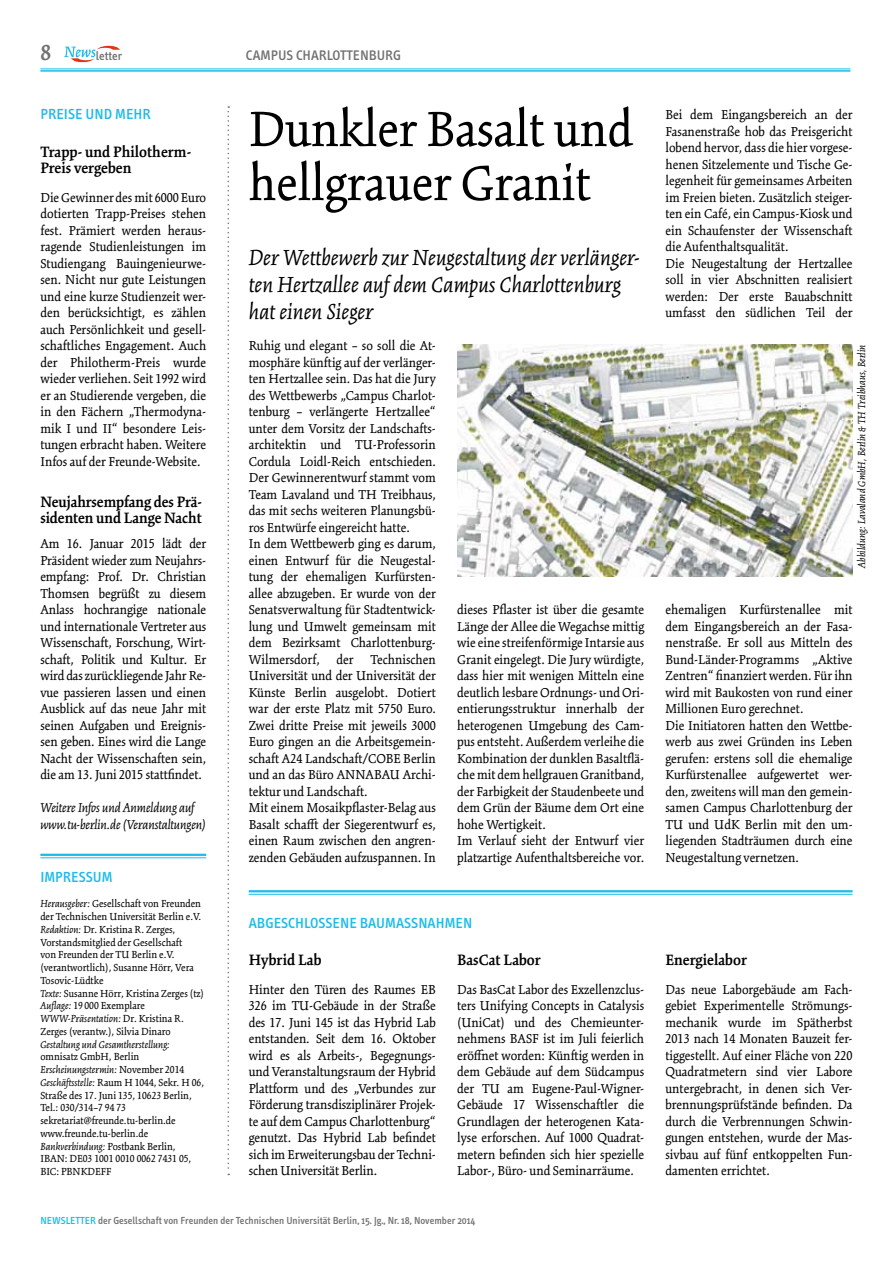
<style>
.page{position:relative;width:893px;height:1263px;background:#fff}
.page>*{position:absolute;margin:0;border:0;box-sizing:border-box;transform-origin:0 0}
.t1{font:54px/54px "Kinesis Std";color:#000}
.t2{font:italic 24px/27px "Kinesis Std";color:#000}
.t3{font:600 16.5px/16.5px "Kinesis Std";color:#000}
.t4{font:500 15px "Info Text";color:#1bbbea}
.t5{font:14.25px/16.5px "Kinesis Std";color:#000;text-align:justify}
.t6{font:italic 14.25px/16.5px "Kinesis Std";letter-spacing:-.01em;color:#000}
.t7{font:500 14.25px "Info Text";color:#707172}
.t8{font:500 12.6px "Info Text";color:#707172}
.t9{font:11.25px/12.8px "Kinesis Std";color:#000}
.t10{font:italic 11.25px "Kinesis Std";color:#000}
.t11{font:500 10.5px "Info Text";color:#707172}
.s1{font-family:"Kinesis Std";font-weight:600;font-size:24px}
.s2{font-family:"Logos";font-weight:400;font-size:19.5px;color:#a7c6e4}
.s3{font-style:italic}
.s4{color:#1bbbea}
</style>
<div class="page">
<svg style="left:64px;top:46px;width:56px;height:16px"></svg>
<hr style="left:40px;top:69px;width:810px;height:1px;background:#1bbbea">
<hr style="left:40px;top:70px;width:810px;height:2px;background:#1bbbea">
<svg style="left:227px;top:106px;width:2px;height:1069px"></svg>
<hr style="left:249px;top:890px;width:604px;height:2px;background:#1bbbea">
<hr style="left:249px;top:894px;width:604px;height:1px;background:#1bbbea">
<hr style="left:40px;top:854px;width:166px;height:2px;background:#1bbbea">
<hr style="left:40px;top:857px;width:166px;height:1px;background:#1bbbea">
<img style="left:457px;top:344px;width:396px;height:232px">
<p class="t8" style="left:40px;top:49px;width:83px"><span class="s1">8</span><sup>T</sup> <span class="s2">T</span>LETTER</p>
<p class="t7" style="left:246px;top:47px;width:157px">CAMPUS CHARLOTTENBURG</p>
<p class="t4" style="left:40px;top:106px;width:112px">PREISE UND MEHR</p>
<p class="t3" style="left:40px;top:143px;width:151px">Trapp- und Philotherm-<br>Preis vergeben</p>
<p class="t5" style="left:40px;top:189px;width:167px">Die Gewinner des mit 6000 Euro dotierten Trapp-Preises stehen fest. Prämiert werden heraus&shy;ragende Studienleistungen im Studiengang Bauingenieurwe&shy;sen. Nicht nur gute Leistungen und eine kurze Studienzeit wer&shy;den berücksichtigt, es zählen auch Persönlichkeit und gesell&shy;schaftliches Engagement. Auch der Philotherm-Preis wurde wieder verliehen. Seit 1992 wird er an Studierende vergeben, die in den Fächern „Thermodyna&shy;mik I und II“ besondere Leis&shy;tungen erbracht haben. Weitere Infos auf der Freunde-Website.</p>
<p class="t3" style="left:40px;top:493px;width:163px">Neujahrsempfang des Prä&shy;sidenten und Lange Nacht</p>
<p class="t5" style="left:40px;top:535px;width:167px">Am 16. Januar 2015 lädt der Präsident wieder zum Neujahrs&shy;empfang: Prof. Dr. Christian Thomsen begrüßt zu diesem Anlass hochrangige nationale und internationale Vertreter aus Wissenschaft, Forschung, Wirt&shy;schaft, Politik und Kultur. Er wird das zurückliegende Jahr Re&shy;vue passieren lassen und einen Ausblick auf das neue Jahr mit seinen Aufgaben und Ereignis&shy;sen geben. Eines wird die Lange Nacht der Wissenschaften sein, die am 13. Juni 2015 stattfindet.</p>
<p class="t6" style="left:40px;top:799px;width:167px">Weitere Infos und Anmeldung auf www.tu-berlin.de (Veranstaltungen)</p>
<p class="t4" style="left:40px;top:868px;width:74px">IMPRESSUM</p>
<p class="t9" style="left:40px;top:897px;width:165px"><span class="s3">Herausgeber:</span> Gesellschaft von Freunden der Technischen Universität Berlin e.V.<br><span class="s3">Redaktion:</span> Dr. Kristina R. Zerges, Vorstandsmitglied der Gesellschaft<br>von Freunden der TU Berlin e.V. (verantwortlich), Susanne Hörr, Vera Tosovic-Lüdtke<br><span class="s3">Texte:</span> Susanne Hörr, Kristina Zerges (tz)<br><span class="s3">Auflage:</span> 19 000 Exemplare <span class="s3">WWW-Präsentation:</span> Dr. Kristina R.<br>Zerges (verantw.), Silvia Dinaro</p>
<p class="t10" style="left:40px;top:1038px;width:131px">Gestaltung und Gesamtherstellung:</p>
<p class="t9" style="left:40px;top:1050px;width:165px">omnisatz GmbH, Berlin<br><span class="s3">Erscheinungstermin:</span> November 2014<br><span class="s3">Geschäftsstelle:</span> Raum H 1044, Sekr. H 06,<br>Straße des 17. Juni 135, 10623 Berlin,<br>Tel.: 030/314–7 94 73 sekretariat@freunde.tu-berlin.de www.freunde.tu-berlin.de<br><span class="s3">Bankverbindung:</span> Postbank Berlin,<br>IBAN: DE03 1001 0010 0062 7431 05,<br>BIC: PBNKDEFF</p>
<h1 class="t1" style="left:249px;top:102px;width:385px">Dunkler Basalt und hellgrauer Granit</h1>
<h2 class="t2" style="left:249px;top:244px;width:393px">Der Wettbewerb zur Neugestaltung der verlänger&shy;ten Hertzallee auf dem Campus Charlottenburg hat einen Sieger</h2>
<p class="t5" style="left:249px;top:337px;width:189px;text-align:left">Ruhig und elegant – so soll die At&shy;mosphäre künftig auf der verlänger&shy;ten Hertzallee sein. Das hat die Jury des Wettbewerbs „Campus Charlot&shy;tenburg – verlängerte Hertzallee“ unter dem Vorsitz der Landschafts&shy;architektin und TU-Professorin Cordula Loidl-Reich entschieden.<br>Der Gewinnerentwurf stammt vom Team Lavaland und TH Treibhaus, das mit sechs weiteren Planungsbü&shy;ros Entwürfe eingereicht hatte.<br>In dem Wettbewerb ging es darum, einen Entwurf für die Neugestal&shy;tung der ehemaligen Kurfürsten&shy;allee abzugeben. Er wurde von der Senatsverwaltung für Stadtentwick&shy;lung und Umwelt gemeinsam mit dem Bezirksamt Charlottenburg-Wilmersdorf, der Technischen Universität und der Universität der Künste Berlin ausgelobt. Dotiert war der erste Platz mit 5750 Euro.<br>Zwei dritte Preise mit jeweils 3000<br>Euro gingen an die Arbeitsgemein&shy;schaft A24 Landschaft/COBE Berlin und an das Büro ANNABAU Archi&shy;tektur und Landschaft.<br>Mit einem Mosaikpflaster-Belag aus Basalt schafft der Siegerentwurf es, einen Raum zwischen den angren&shy;zenden Gebäuden aufzuspannen. In</p>
<p class="t5" style="left:457px;top:601px;width:189px;text-align:left">dieses Pflaster ist über die gesamte Länge der Allee die Wegachse mittig wie eine streifenförmige Intarsie aus Granit eingelegt. Die Jury würdigte, dass hier mit wenigen Mitteln eine deutlich lesbare Ordnungs- und Ori&shy;entierungsstruktur innerhalb der heterogenen Umgebung des Cam&shy;pus entsteht. Außerdem verleihe die Kombination der dunklen Basaltflä&shy;che mit dem hellgrauen Granitband, der Farbigkeit der Staudenbeete und dem Grün der Bäume dem Ort eine hohe Wertigkeit.<br>Im Verlauf sieht der Entwurf vier platzartige Aufenthaltsbereiche vor.</p>
<p class="t4" style="left:249px;top:914px;width:225px">ABGESCHLOSSENE BAUMASSNAHMEN</p>
<p class="t3" style="left:249px;top:952px;width:74px">Hybrid Lab</p>
<p class="t5" style="left:249px;top:981px;width:189px">Hinter den Türen des Raumes EB 326 im TU-Gebäude in der Straße des 17. Juni 145 ist das Hybrid Lab entstanden. Seit dem 16. Oktober wird es als Arbeits-, Begegnungs&shy;und Veranstaltungsraum der Hybrid Plattform und des „Verbundes zur Förderung transdisziplinärer Projek&shy;te auf dem Campus Charlottenburg“ genutzt. Das Hybrid Lab befindet sich im Erweiterungsbau der Techni&shy;schen Universität Berlin.</p>
<p class="t3" style="left:457px;top:952px;width:85px">BasCat Labor</p>
<p class="t5" style="left:457px;top:981px;width:189px">Das BasCat Labor des Exzellenzclus&shy;ters Unifying Concepts in Catalysis (UniCat) und des Chemieunter&shy;nehmens BASF ist im Juli feierlich eröffnet worden: Künftig werden in dem Gebäude auf dem Südcampus der TU am Eugene-Paul-Wigner-Gebäude 17 Wissenschaftler die Grundlagen der heterogenen Kata&shy;lyse erforschen. Auf 1000 Quadrat&shy;metern befinden sich hier spezielle Labor-, Büro- und Seminarräume.</p>
<p class="t11" style="left:40px;top:1214px;width:436px"><span class="s4">NEWSLETTER</span> DER GESELLSCHAFT VON FREUNDEN DER TECHNISCHEN UNIVERSITÄT BERLIN, 15. JG., NR. 18, NOVEMBER 2014</p>
<p class="t5" style="left:665px;top:106px;width:189px;text-align:left">Bei dem Eingangsbereich an der Fasanenstraße hob das Preisgericht lobend hervor, dass die hier vorgese&shy;henen Sitzelemente und Tische Ge&shy;legenheit für gemeinsames Arbeiten im Freien bieten. Zusätzlich steiger&shy;ten ein Café, ein Campus-Kiosk und ein Schaufenster der Wissenschaft die Aufenthaltsqualität.<br>Die Neugestaltung der Hertzallee soll in vier Abschnitten realisiert werden: Der erste Bauabschnitt umfasst den südlichen Teil der</p>
<p class="t10" style="left:855px;top:568px;width:225px;rotate:-90deg">Abbildung: Lavaland GmbH, Berlin &amp; TH Treibhaus, Berlin</p>
<p class="t5" style="left:665px;top:601px;width:189px;text-align:left">ehemaligen Kurfürstenallee mit dem Eingangsbereich an der Fasa&shy;nenstraße. Er soll aus Mitteln des<br>Bund-Länder-Programms „Aktive<br>Zentren“ finanziert werden. Für ihn wird mit Baukosten von rund einer<br>Millionen Euro gerechnet.<br>Die Initiatoren hatten den Wettbe&shy;werb aus zwei Gründen ins Leben gerufen: erstens soll die ehemalige<br>Kurfürstenallee aufgewertet wer&shy;den, zweitens will man den gemein&shy;samen Campus Charlottenburg der<br>TU und UdK Berlin mit den um&shy;liegenden Stadträumen durch eine<br>Neugestaltung vernetzen.</p>
<p class="t3" style="left:665px;top:952px;width:83px">Energielabor</p>
<p class="t5" style="left:665px;top:981px;width:189px">Das neue Laborgebäude am Fach&shy;gebiet Experimentelle Strömungs&shy;mechanik wurde im Spätherbst 2013 nach 14 Monaten Bauzeit fer&shy;tiggestellt. Auf einer Fläche von 220<br>Quadratmetern sind vier Labore untergebracht, in denen sich Ver&shy;brennungsprüfstände befinden. Da durch die Verbrennungen Schwin&shy;gungen entstehen, wurde der Mas&shy;sivbau auf fünf entkoppelten Fun&shy;damenten errichtet.</p>
</div>
